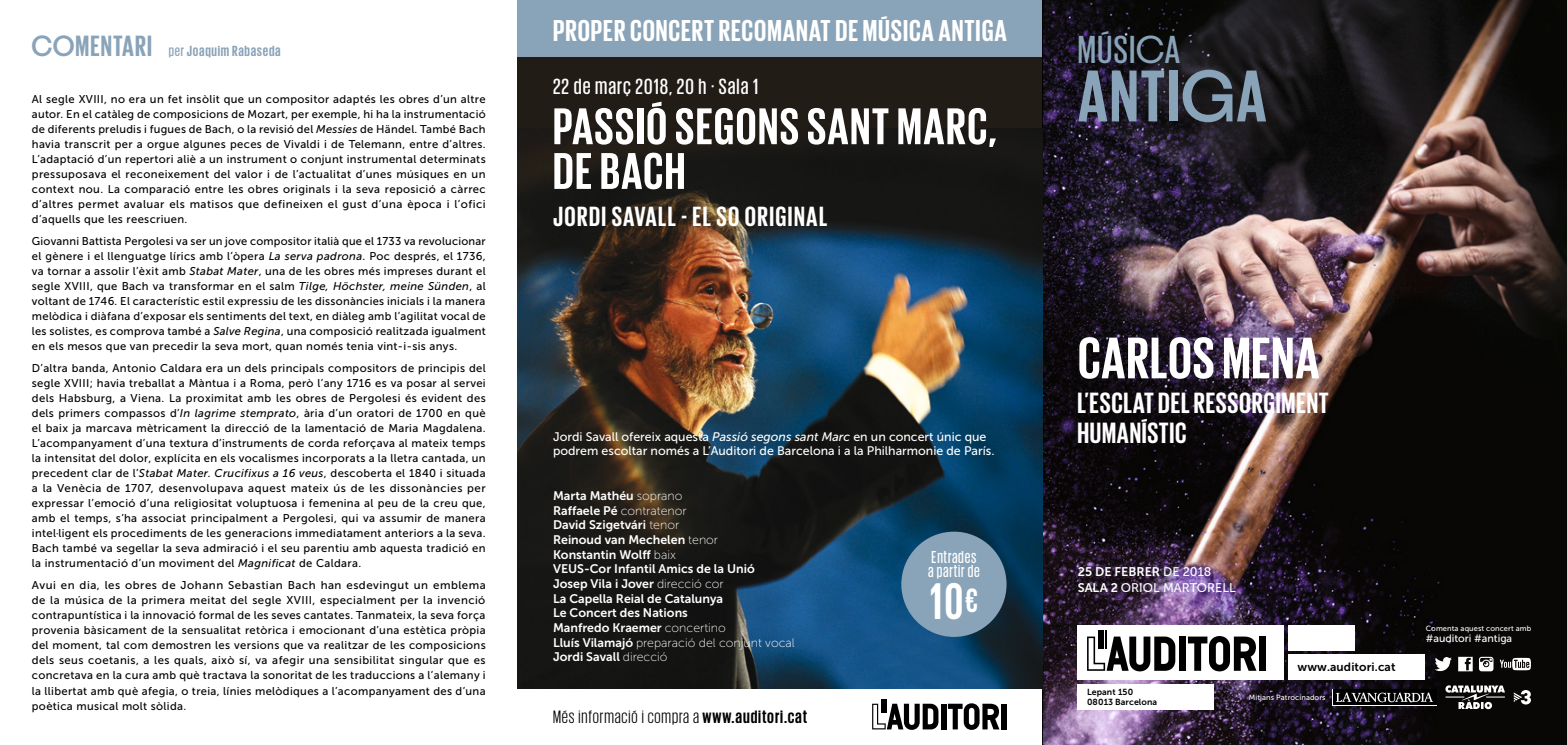
<style>
.page{position:relative;width:1567px;height:745px;background:#fff}
.page>*{position:absolute;margin:0;border:0;box-sizing:border-box;transform-origin:0 0}
.t1{font:700 75px "Giorgio Sans";letter-spacing:.03em;color:#89a3b8}
.t2{font:700 60px "Giorgio Sans";letter-spacing:.02em;color:#fff}
.t3{font:700 52.75px/44.6px "Giorgio Sans";letter-spacing:.03em;color:#fff}
.t4{font:700 52.62px "Giorgio Sans";color:#fff;scale:.9 1}
.t5{font:500 40px "Giorgio Sans";letter-spacing:.04em;color:#89a3b8}
.t6{font:700 30.88px "Giorgio Sans";letter-spacing:.03em;color:#fff}
.t7{font:700 30px/30px "Giorgio Sans";letter-spacing:.025em;color:#fff}
.t8{font:700 28.38px "Giorgio Sans";letter-spacing:.05em;color:#fff}
.t9{font:500 22.5px "Giorgio Sans";letter-spacing:.05em;color:#fff}
.t10{font:18.38px "Giorgio Sans";letter-spacing:.05em;color:#000}
.t11{font:500 17.75px/14.6px "Giorgio Sans";letter-spacing:.05em;color:#fff;scale:.9 1}
.t12{font:700 15px "Giorgio Sans";letter-spacing:.05em;color:#89a3b8}
.t13{font:12.5px "Museo Sans 500";color:#fff}
.t14{font:12.5px "Museo Sans 700";color:#fff}
.t15{font:12.38px/14.6px "Museo Sans 700";color:#fff}
.t16{font:12.38px/14.6px "Museo Sans 500";color:#fff}
.t17{font:12.38px "Museo Sans 100";color:#fff}
.t18{font:11.88px "Museo Sans 700";letter-spacing:.01em;color:#000}
.t19{font:11.25px/15px "Museo Sans 500";letter-spacing:.03em;color:#000;text-align:justify}
.t20{font:10.62px "Museo Sans 500";color:#fff}
.t21{font:8.75px/10px "Museo Sans 700";letter-spacing:.01em;color:#000}
.t22{font:7.5px "Museo Sans 500";letter-spacing:.01em;color:#fff}
.s1{font-size:30px}
.s2{font-weight:500}
.s3{font-style:italic}
.s4{font-family:"Museo Sans 100"}
.s5{font-family:"Museo Sans 700"}
.s6{font-weight:700}
.s7{font-size:34.38px}
.s8{font-family:"Museo Sans 500"}
</style>
<div class="page">
<img style="left:1042px;top:0;width:524px;height:744px">
<div style="left:1077px;top:684px;width:136px;height:25px;background:#fff"></div>
<div style="left:1288px;top:625px;width:66px;height:25px;background:#fff"></div>
<div style="left:1077px;top:625px;width:207px;height:54px;background:#fff"></div>
<svg style="left:1087px;top:630px;width:88px;height:41px"></svg>
<div style="left:1178px;top:636px;width:7px;height:34px;background:#000"></div>
<svg style="left:1187px;top:636px;width:69px;height:35px"></svg>
<div style="left:1259px;top:636px;width:7px;height:34px;background:#000"></div>
<div style="left:1288px;top:654px;width:136px;height:25px;background:#fff"></div>
<svg style="left:1478px;top:656px;width:15px;height:15px"></svg>
<svg style="left:1457px;top:656px;width:15px;height:15px"></svg>
<svg style="left:1434px;top:656px;width:17px;height:14px"></svg>
<svg style="left:1499px;top:657px;width:31px;height:12px"></svg>
<svg style="left:1513px;top:689px;width:17px;height:15px"></svg>
<svg style="left:1444px;top:685px;width:60px;height:23px"></svg>
<svg style="left:1332px;top:688px;width:104px;height:17px"></svg>
<div style="left:1332px;top:689px;width:103px;height:15px;background:#000"></div>
<svg style="left:1336px;top:692px;width:96px;height:10px"></svg>
<div style="left:517px;top:51px;width:525px;height:637px;background:#221c17"></div>
<img style="left:517px;top:128px;width:525px;height:560px">
<div style="left:517px;top:0;width:525px;height:56px;background:#89a3b8"></div>
<div style="left:901px;top:531px;width:105px;height:105px;background:#89a3b8;border-radius:50%"></div>
<svg style="left:872px;top:699px;width:66px;height:30px"></svg>
<div style="left:941px;top:703px;width:5px;height:26px;background:#000"></div>
<svg style="left:947px;top:703px;width:52px;height:26px"></svg>
<div style="left:1001px;top:703px;width:5px;height:26px;background:#000"></div>
<h3 class="t12" style="left:32px;top:43px;width:250px"><span class="s1">COMENTARI</span> <span class="s2">per</span> Joaquim Rabaseda</h3>
<p class="t19" style="left:32px;top:91px;width:455px">Al segle XVIII, no era un fet insòlit que un compositor adaptés les obres d’un altre autor. En el catàleg de composicions de Mozart, per exemple, hi ha la instrumentació de diferents preludis i fugues de Bach, o la revisió del <span class="s3">Messies</span> de Händel. També Bach havia transcrit per a orgue algunes peces de Vivaldi i de Telemann, entre d’altres.<br>L’adaptació d’un repertori aliè a un instrument o conjunt instrumental determinats pressuposava el reconeixement del valor i de l’actualitat d’unes músiques en un context nou. La comparació entre les obres originals i la seva reposició a càrrec d’altres permet avaluar els matisos que defineixen el gust d’una època i l’ofici d’aquells que les reescriuen.</p>
<p class="t19" style="left:32px;top:233px;width:455px">Giovanni Battista Pergolesi va ser un jove compositor italià que el 1733 va revolucionar el gènere i el llenguatge lírics amb l’òpera <span class="s3">La serva padrona</span>. Poc després, el 1736, va tornar a assolir l’èxit amb <span class="s3">Stabat Mater</span>, una de les obres més impreses durant el segle XVIII, que Bach va transformar en el salm <span class="s3">Tilge, Höchster, meine Sünden</span>, al voltant de 1746. El característic estil expressiu de les dissonàncies inicials i la manera melòdica i diàfana d’exposar els sentiments del text, en diàleg amb l’agilitat vocal de les solistes, es comprova també a <span class="s3">Salve Regina</span>, una composició realitzada igualment en els mesos que van precedir la seva mort, quan només tenia vint-i-sis anys.</p>
<p class="t19" style="left:32px;top:360px;width:455px">D’altra banda, Antonio Caldara era un dels principals compositors de principis del segle XVIII; havia treballat a Màntua i a Roma, però l’any 1716 es va posar al servei dels Habsburg, a Viena. La proximitat amb les obres de Pergolesi és evident des dels primers compassos d’<span class="s3">In lagrime stemprato</span>, ària d’un oratori de 1700 en què el baix ja marcava mètricament la direcció de la lamentació de Maria Magdalena.<br>L’acompanyament d’una textura d’instruments de corda reforçava al mateix temps la intensitat del dolor, explícita en els vocalismes incorporats a la lletra cantada, un precedent clar de l’<span class="s3">Stabat Mater. Crucifixus a 16 veus</span>, descoberta el 1840 i situada a la Venècia de 1707, desenvolupava aquest mateix ús de les dissonàncies per expressar l’emoció d’una religiositat voluptuosa i femenina al peu de la creu que, amb el temps, s’ha associat principalment a Pergolesi, qui va assumir de manera intel·ligent els procediments de les generacions immediatament anteriors a la seva.<br>Bach també va segellar la seva admiració i el seu parentiu amb aquesta tradició en la instrumentació d’un moviment del <span class="s3">Magnificat</span> de Caldara.</p>
<p class="t19" style="left:32px;top:577px;width:455px">Avui en dia, les obres de Johann Sebastian Bach han esdevingut un emblema de la música de la primera meitat del segle XVIII, especialment per la invenció contrapuntística i la innovació formal de les seves cantates. Tanmateix, la seva força provenia bàsicament de la sensualitat retòrica i emocionant d’una estètica pròpia del moment, tal com demostren les versions que va realitzar de les composicions dels seus coetanis, a les quals, això sí, va afegir una sensibilitat singular que es concretava en la cura amb què tractava la sonoritat de les traduccions a l’alemany i la llibertat amb què afegia, o treia, línies melòdiques a l’acompanyament des d’una poètica musical molt sòlida.</p>
<h3 class="t6" style="left:553px;top:15px;width:455px">PROPER CONCERT RECOMANAT DE MÚSICA ANTIGA</h3>
<h3 class="t9" style="left:553px;top:75px;width:207px">22 de març 2018, 20 h · Sala 1</h3>
<h3 class="t3" style="left:553px;top:102px;width:445px">PASSIÓ SEGONS SANT MARC,<br>DE BACH</h3>
<h3 class="t8" style="left:553px;top:201px;width:276px">JORDI SAVALL - EL SO ORIGINAL</h3>
<p class="t16" style="left:553px;top:429px;width:443px">Jordi Savall ofereix aquesta <span class="s3">Passió segons sant Marc</span> en un concert únic que podrem escoltar només a L’Auditori de Barcelona i a la Philharmonie de París.</p>
<p class="t15" style="left:553px;top:488px;width:131px">Marta Mathéu <span class="s4">soprano</span></p>
<p class="t17" style="left:553px;top:503px;width:135px"><span class="s5">Raffaele Pé</span> contratenor</p>
<p class="t15" style="left:553px;top:517px;width:203px">David Szigetvári <span class="s4">tenor<br></span>Reinoud van Mechelen <span class="s4">tenor<br></span>Konstantin Wolff <span class="s4">baix<br></span>VEUS-Cor Infantil Amics de la Unió<br>Josep Vila i Jover <span class="s4">direcció cor<br></span>La Capella Reial de Catalunya<br>Le Concert des Nations<br>Manfredo Kraemer <span class="s4">concertino</span></p>
<p class="t17" style="left:553px;top:635px;width:243px"><span class="s5">Lluís Vilamajó</span> preparació del conjunt vocal</p>
<p class="t15" style="left:553px;top:649px;width:116px">Jordi Savall <span class="s4">direcció</span></p>
<h3 class="t10" style="left:553px;top:707px;width:256px">Més informació i compra a <span class="s6">www.auditori.cat</span></h3>
<h3 class="t11" style="left:928px;top:548px;width:59px">Entrades a partir de</h3>
<h3 class="t4" style="left:930px;top:574px;width:54px">10<span class="s7">€</span></h3>
<h3 class="t5" style="left:1077px;top:29px;width:104px">MÚSICA</h3>
<h1 class="t1" style="left:1077px;top:58px;width:190px">ANTIGA</h1>
<h2 class="t2" style="left:1077px;top:327px;width:243px">CARLOS MENA</h2>
<h3 class="t7" style="left:1077px;top:387px;width:253px">L’ESCLAT DEL RESSORGIMENT<br>HUMANÍSTIC</h3>
<p class="t14" style="left:1077px;top:564px;width:135px">25 DE FEBRER <span class="s8">DE 2018</span></p>
<p class="t13" style="left:1077px;top:580px;width:159px"><span class="s5">SALA 2</span> ORIOL MARTORELL</p>
<p class="t18" style="left:1297px;top:659px;width:99px">www.auditori.cat</p>
<p class="t21" style="left:1086px;top:686px;width:72px">Lepant 150<br>08013 Barcelona</p>
<p class="t22" style="left:1248px;top:693px;width:78px">Mitjans Patrocinadors</p>
<p class="t22" style="left:1425px;top:624px;width:107px">Comenta aquest concert amb</p>
<p class="t20" style="left:1425px;top:632px;width:88px">#auditori #antiga</p>
</div>
